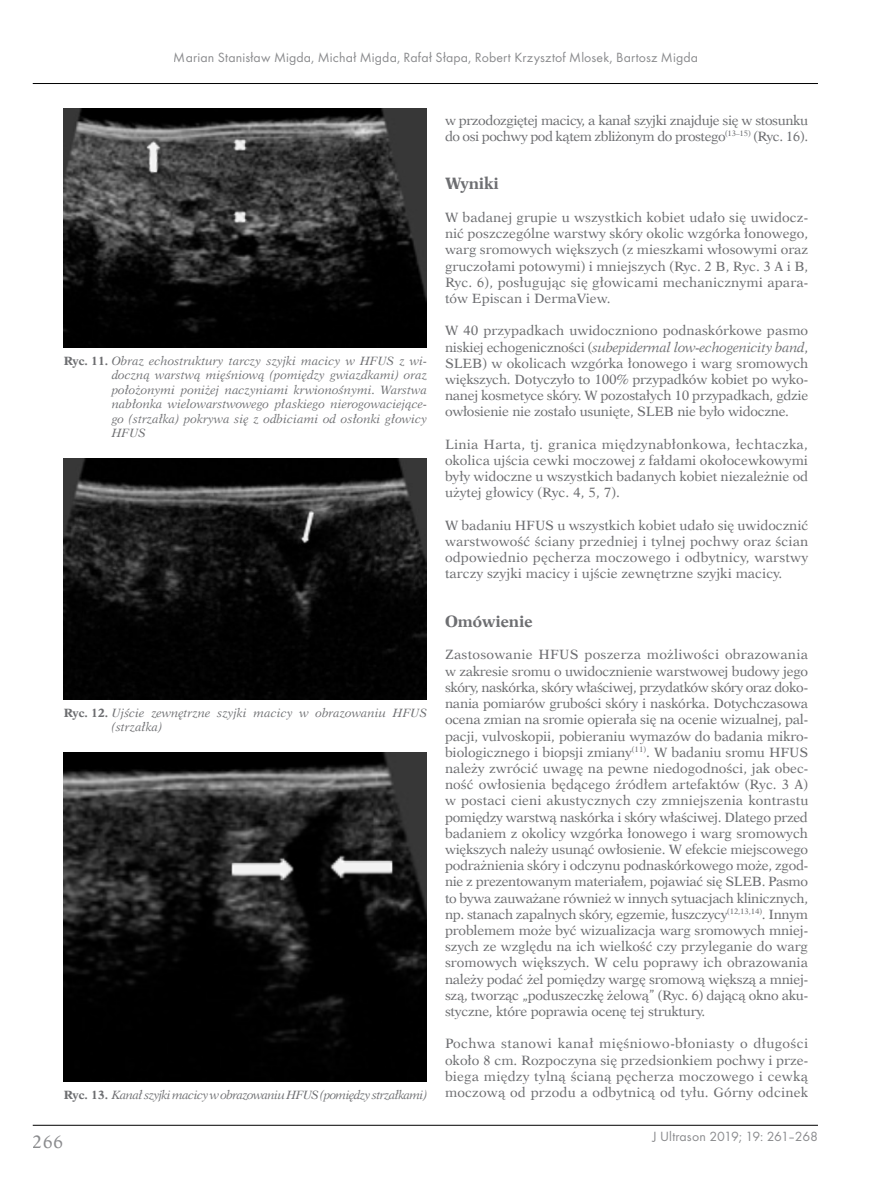
<style>
.page{position:relative;width:872px;height:1191px;background:#fff}
.page>*{position:absolute;margin:0;border:0;box-sizing:border-box;transform-origin:0 0}
.t1{font:18px "Dutch 823 EU Normal";color:#6d6e71}
._1st_Srodtytul_PL_An{font:16.5px "Dutch 823 EU Bold";color:#6d6e71}
.t2{font:13.8px "Futura TCE";letter-spacing:.01em;color:#6d6e71}
.BPL_-_Body_PL{font:13.5px/16.2px "Dutch 823 EU Normal";color:#6d6e71;text-align:justify}
.BANG_-_Body_Ang{font:13.5px/16.2px "Dutch 823 EU Normal";letter-spacing:-.03em;color:#6d6e71}
.Normalny{font:12px/14.4px "Dutch 823 EU Italic";color:#6d6e71;text-align:justify}
.Normalny-2{font:12px "Dutch 823 EU Italic";letter-spacing:-.05em;color:#6d6e71}
.s1{font-family:"Dutch 823 EU Bold"}
.s2{font-family:"Dutch 823 EU Italic"}
</style>
<div class="page">
<hr style="left:33px;top:1125px;width:785px;height:1px;background:#000">
<hr style="left:33px;top:83px;width:785px;height:1px;background:#000">
<img style="left:64px;top:108px;width:363px;height:239px">
<img style="left:64px;top:458px;width:363px;height:241px">
<img style="left:64px;top:752px;width:363px;height:329px">
<p class="t2" style="left:174px;top:49px;width:526px">Marian Stanisław Migda, Michał Migda, Rafał Słapa, Robert Krzysztof Mlosek, Bartosz Migda</p>
<p class="Normalny" style="left:112px;top:354px;width:317px;text-indent:-48px"><span class="s1">Ryc. 11.</span> Obraz echostruktury tarczy szyjki macicy w HFUS z wi&shy;doczną warstwą mięśniową (pomiędzy gwiazdkami) oraz położonymi poniżej naczyniami krwionośnymi. Warstwa nabłonka wielowarstwowego płaskiego nierogowaciejące&shy;go (strzałka) pokrywa się z odbiciami od osłonki głowicy HFUS</p>
<p class="Normalny" style="left:112px;top:705px;width:317px;text-indent:-48px"><span class="s1">Ryc. 12.</span> Ujście zewnętrzne szyjki macicy w obrazowaniu HFUS (strzałka)</p>
<p class="Normalny-2" style="left:64px;top:1087px;width:365px"><span class="s1">Ryc. 13.</span> Kanał szyjki macicy w obrazowaniu HFUS (pomiędzy strzałkami)</p>
<p class="BANG_-_Body_Ang" style="left:445px;top:112px;width:365px">w przodozgiętej macicy, a kanał szyjki znajduje się w stosunku do osi pochwy pod kątem zbliżonym do prostego<sup>(13–15)</sup> (Ryc. 16).</p>
<p class="_1st_Srodtytul_PL_An" style="left:445px;top:174px;width:56px">Wyniki</p>
<p class="BPL_-_Body_PL" style="left:445px;top:209px;width:365px">W badanej grupie u wszystkich kobiet udało się uwidocz&shy;nić poszczególne warstwy skóry okolic wzgórka łonowego, warg sromowych większych (z mieszkami włosowymi oraz gruczołami potowymi) i mniejszych (Ryc. 2 B, Ryc. 3 A i B, Ryc. 6), posługując się głowicami mechanicznymi apara&shy;tów Episcan i DermaView.</p>
<p class="BPL_-_Body_PL" style="left:445px;top:323px;width:365px">W 40 przypadkach uwidoczniono podnaskórkowe pasmo niskiej echogeniczności (<span class="s2">subepidermal low-echogenicity band</span>, SLEB) w okolicach wzgórka łonowego i warg sromowych większych. Dotyczyło to 100% przypadków kobiet po wyko&shy;nanej kosmetyce skóry. W pozostałych 10 przypadkach, gdzie owłosienie nie zostało usunięte, SLEB nie było widoczne.</p>
<p class="BPL_-_Body_PL" style="left:445px;top:436px;width:365px">Linia Harta, tj. granica międzynabłonkowa, łechtaczka, okolica ujścia cewki moczowej z fałdami okołocewkowymi były widoczne u wszystkich badanych kobiet niezależnie od użytej głowicy (Ryc. 4, 5, 7).</p>
<p class="BPL_-_Body_PL" style="left:445px;top:517px;width:365px">W badaniu HFUS u wszystkich kobiet udało się uwidocznić warstwowość ściany przedniej i tylnej pochwy oraz ścian odpowiednio pęcherza moczowego i odbytnicy, warstwy tarczy szyjki macicy i ujście zewnętrzne szyjki macicy.</p>
<p class="_1st_Srodtytul_PL_An" style="left:445px;top:611px;width:89px">Omówienie</p>
<p class="BPL_-_Body_PL" style="left:445px;top:647px;width:365px">Zastosowanie HFUS poszerza możliwości obrazowania w zakresie sromu o uwidocznienie warstwowej budowy jego skóry, naskórka, skóry właściwej, przydatków skóry oraz doko&shy;nania pomiarów grubości skóry i naskórka. Dotychczasowa ocena zmian na sromie opierała się na ocenie wizualnej, pal&shy;pacji, vulvoskopii, pobieraniu wymazów do badania mikro&shy;biologicznego i biopsji zmiany<sup>(11)</sup>. W badaniu sromu HFUS należy zwrócić uwagę na pewne niedogodności, jak obec&shy;ność owłosienia będącego źródłem artefaktów (Ryc. 3 A) w postaci cieni akustycznych czy zmniejszenia kontrastu pomiędzy warstwą naskórka i skóry właściwej. Dlatego przed badaniem z okolicy wzgórka łonowego i warg sromowych większych należy usunąć owłosienie. W efekcie miejscowego podrażnienia skóry i odczynu podnaskórkowego może, zgod&shy;nie z prezentowanym materiałem, pojawiać się SLEB. Pasmo to bywa zauważane również w innych sytuacjach klinicznych, np. stanach zapalnych skóry, egzemie, łuszczycy<sup>(12,13,14)</sup>. Innym problemem może być wizualizacja warg sromowych mniej&shy;szych ze względu na ich wielkość czy przyleganie do warg sromowych większych. W celu poprawy ich obrazowania należy podać żel pomiędzy wargę sromową większą a mniej&shy;szą, tworząc „poduszeczkę żelową” (Ryc. 6) dającą okno aku&shy;styczne, które poprawia ocenę tej struktury.</p>
<p class="BPL_-_Body_PL" style="left:445px;top:1035px;width:365px">Pochwa stanowi kanał mięśniowo-błoniasty o długości około 8 cm. Rozpoczyna się przedsionkiem pochwy i prze&shy;biega między tylną ścianą pęcherza moczowego i cewką moczową od przodu a odbytnicą od tyłu. Górny odcinek</p>
<h1 class="t1" style="left:33px;top:1131px;width:32px">266</h1>
<p class="t2" style="left:652px;top:1128px;width:167px">J Ultrason 2019; 19: 261–268</p>
</div>
